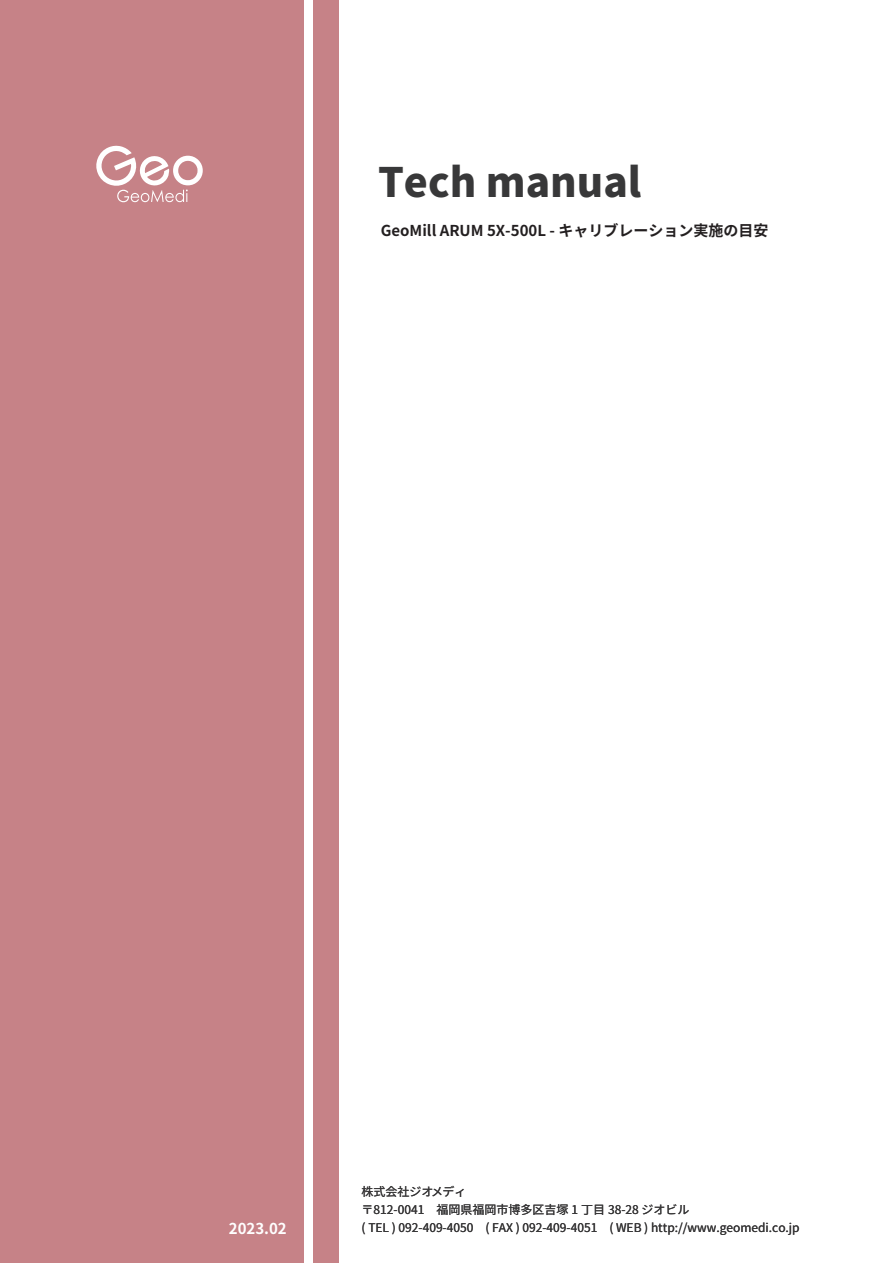
<style>
.page{position:relative;width:893px;height:1263px;background:#fff}
.page>*{position:absolute;margin:0;border:0;box-sizing:border-box;transform-origin:0 0}
.t1{font:900 40.5px "Noto Sans JP";color:#383839}
.t2{font:700 15px "Noto Sans JP";color:#231f20}
.t3{font:700 15px "Noto Sans JP";color:#fff}
.t4{font:12px/18px "Noto Sans JP";color:#383839}
</style>
<div class="page">
<div style="left:0;top:0;width:339px;height:1263px;background:#c68287"></div>
<div style="left:304px;top:0;width:8px;height:1263px;background:#fff"></div>
<svg style="left:96px;top:145px;width:107px;height:57px"></svg>
<h1 class="t1" style="left:378px;top:159px;width:265px">Tech manual</h1>
<p class="t2" style="left:381px;top:222px;width:389px">GeoMill ARUM 5X-500L - キャリブレーション実施の目安</p>
<p class="t4" style="left:362px;top:1183px;width:329px">株式会社ジオメディ<br>〒812-0041　福岡県福岡市博多区吉塚 1 丁目 38-28 ジオビル</p>
<p class="t3" style="left:229px;top:1220px;width:59px">2023.02</p>
<p class="t4" style="left:362px;top:1219px;width:440px">( TEL ) 092-409-4050　( FAX ) 092-409-4051　( WEB ) http://www.geomedi.co.jp</p>
</div>
